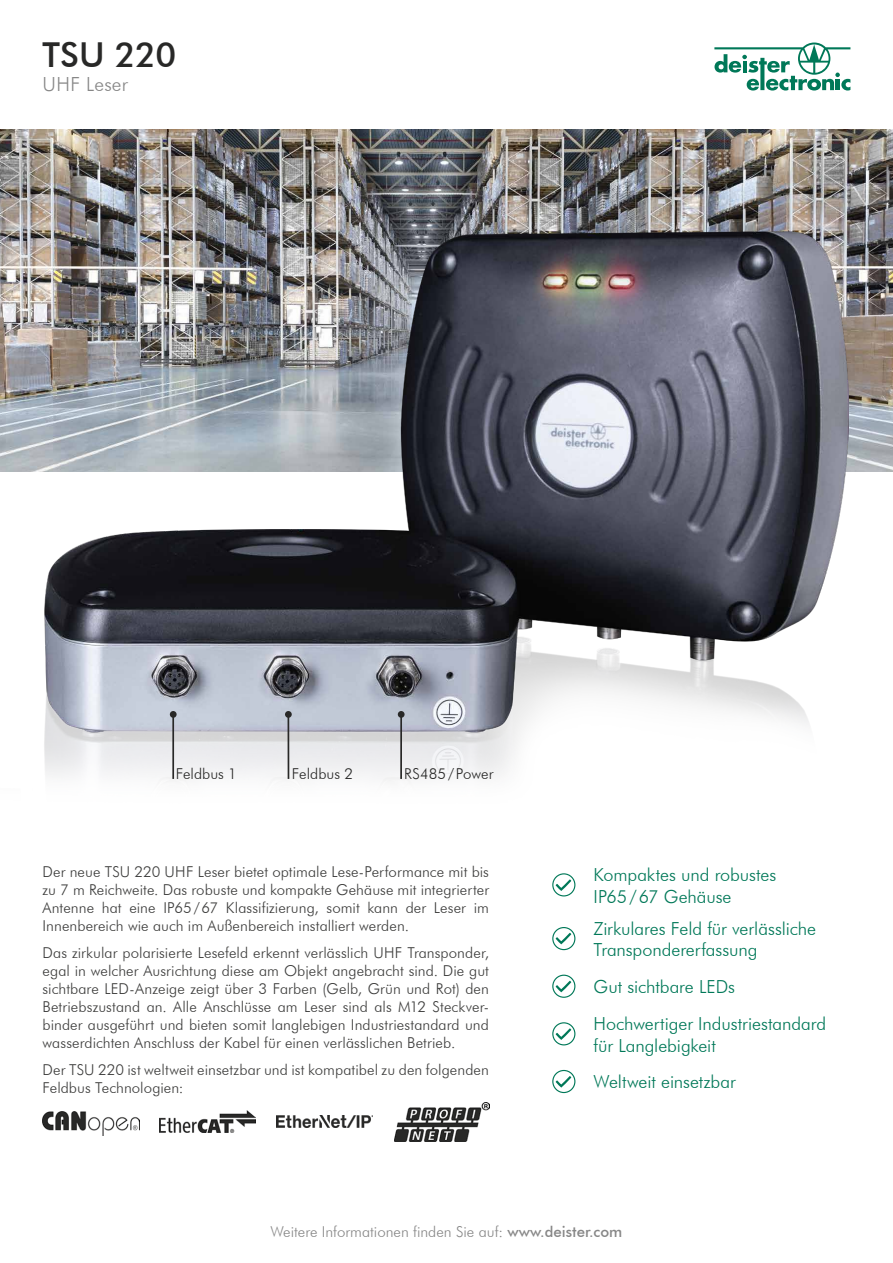
<style>
.page{position:relative;width:893px;height:1263px;background:#fff}
.page>*{position:absolute;margin:0;border:0;box-sizing:border-box;transform-origin:0 0}
.t1{font:500 34.35px "Futura BT";letter-spacing:-.005em;color:#282827}
.t2{font:300 19.5px "Futura BT";letter-spacing:.015em;color:#878787}
.t3{font:300 18px/36.9px "Futura BT";letter-spacing:-.005em;color:#007858}
.t4{font:300 15px/18px "Futura BT";letter-spacing:.005em;color:#3c3c3b;text-align:justify}
.t5{font:300 15px "Futura BT";color:#878787}
.t6{font:300 15px "Futura BT";letter-spacing:.005em;color:#282827}
.s1{font-weight:500}
</style>
<div class="page">
<img style="left:0;top:130px;width:893px;height:342px">
<img style="left:0;top:230px;width:848px;height:552px">
<div style="left:552px;top:975px;width:23px;height:23px;border:1px solid #007858;border-radius:50%"></div>
<svg style="left:555px;top:980px;width:17px;height:12px"></svg>
<div style="left:552px;top:1022px;width:23px;height:23px;border:1px solid #007858;border-radius:50%"></div>
<svg style="left:555px;top:1028px;width:17px;height:12px"></svg>
<div style="left:552px;top:1070px;width:23px;height:23px;border:1px solid #007858;border-radius:50%"></div>
<svg style="left:555px;top:1076px;width:17px;height:11px"></svg>
<div style="left:552px;top:927px;width:23px;height:23px;border:1px solid #007858;border-radius:50%"></div>
<svg style="left:555px;top:932px;width:17px;height:12px"></svg>
<div style="left:552px;top:873px;width:23px;height:23px;border:1px solid #007858;border-radius:50%"></div>
<svg style="left:555px;top:879px;width:17px;height:12px"></svg>
<img style="left:43px;top:1112px;width:96px;height:23px">
<img style="left:277px;top:1116px;width:96px;height:12px">
<img style="left:160px;top:1111px;width:96px;height:22px">
<img style="left:394px;top:1102px;width:95px;height:39px">
<hr style="left:172px;top:714px;width:2px;height:65px;background:#282827">
<div style="left:170px;top:711px;width:7px;height:7px;background:#282827;border-radius:50%"></div>
<hr style="left:288px;top:714px;width:1px;height:65px;background:#282827">
<div style="left:285px;top:711px;width:7px;height:7px;background:#282827;border-radius:50%"></div>
<hr style="left:400px;top:714px;width:2px;height:65px;background:#282827">
<div style="left:398px;top:711px;width:7px;height:7px;background:#282827;border-radius:50%"></div>
<svg style="left:714px;top:43px;width:136px;height:48px"></svg>
<h1 class="t1" style="left:43px;top:34px;width:135px">TSU 220</h1>
<h2 class="t2" style="left:43px;top:72px;width:87px">UHF Leser</h2>
<p class="t6" style="left:176px;top:764px;width:63px">Feldbus 1</p>
<p class="t6" style="left:292px;top:764px;width:63px">Feldbus 2</p>
<p class="t6" style="left:404px;top:764px;width:91px">RS485/ Power</p>
<p class="t4" style="left:43px;top:862px;width:448px">Der neue TSU 220 UHF Leser bietet optimale Lese-Performance mit bis zu 7 m Reichweite. Das robuste und kompakte Gehäuse mit integrierter Antenne hat eine IP65/67 Klassifizierung, somit kann der Leser im Innenbereich wie auch im Außenbereich installiert werden.</p>
<p class="t4" style="left:43px;top:943px;width:448px">Das zirkular polarisierte Lesefeld erkennt verlässlich UHF Transponder, egal in welcher Ausrichtung diese am Objekt angebracht sind. Die gut sichtbare LED-Anzeige zeigt über 3 Farben (Gelb, Grün und Rot) den Betriebszustand an. Alle Anschlüsse am Leser sind als M12 Steckver&shy;binder ausgeführt und bieten somit langlebigen Industriestandard und wasserdichten Anschluss der Kabel für einen verlässlichen Betrieb.</p>
<p class="t4" style="left:43px;top:1060px;width:448px">Der TSU 220 ist weltweit einsetzbar und ist kompatibel zu den folgenden<br>Feldbus Technologien:</p>
<p class="t3" style="left:594px;top:863px;width:184px;line-height:21.6px">Kompaktes und robustes<br>IP65/67 Gehäuse</p>
<p class="t3" style="left:594px;top:917px;width:224px;line-height:21.6px">Zirkulares Feld für verlässliche<br>Transpondererfassung</p>
<p class="t3" style="left:594px;top:968px;width:234px">Gut sichtbare LEDs<br>Hochwertiger Industriestandard</p>
<p class="t3" style="left:594px;top:1026px;width:144px">für Langlebigkeit<br>Weltweit einsetzbar</p>
<p class="t5" style="left:271px;top:1222px;width:353px">Weitere Informationen finden Sie auf: <span class="s1">www.deister.com</span></p>
</div>
